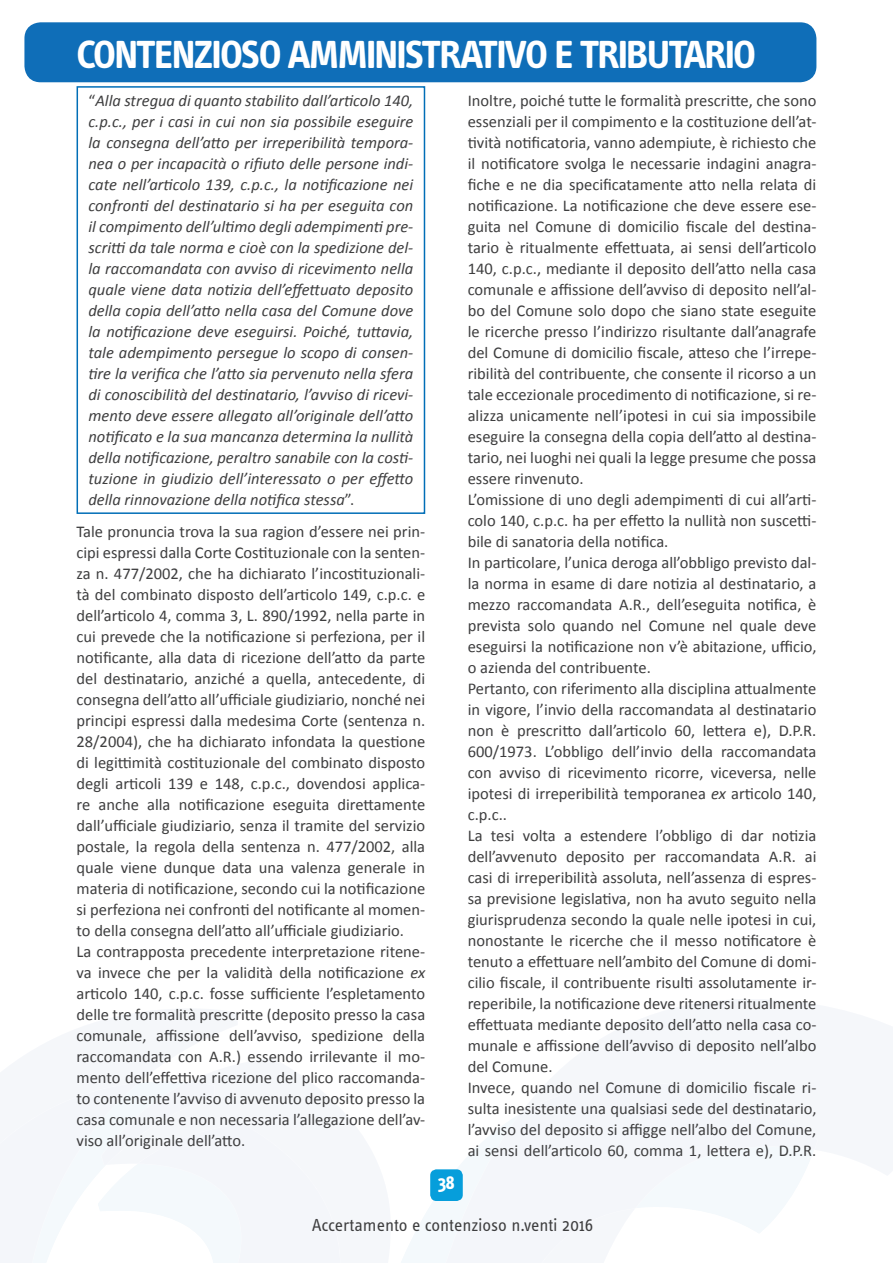
<style>
.page{position:relative;width:893px;height:1263px;background:#fff}
.page>*{position:absolute;margin:0;border:0;box-sizing:border-box;transform-origin:0 0}
.t1{font:700 40.5px "Info Text OT";letter-spacing:-.045em;color:#fff}
.t2{font:700 19.5px "Info Text OT";color:#fff}
.t3{font:18px "Info Text OT";letter-spacing:-.005em;color:#3e3e3f}
.CORPO_TESTO{font:16.5px/21px "Calibri";color:#3e3e3f;text-align:justify}
.testo_box_chiaro{font:italic 16.5px/21px "Calibri";color:#3e3e3f;text-align:justify}
.s1{font-style:normal}
.s2{font-style:italic}
</style>
<div class="page">
<svg style="left:401px;top:1083px;width:413px;height:180px;fill:#f4f7fa"></svg>
<svg style="left:0;top:1082px;width:340px;height:181px"></svg>
<div style="left:430px;top:1169px;width:33px;height:32px;background:#069edb;border-radius:6px"></div>
<div style="left:24px;top:22px;width:792px;height:60px;background:#0f6eb8;border-radius:16px"></div>
<div style="left:77px;top:86px;width:348px;height:428px;border:2px solid #006eb7"></div>
<h1 class="t1" style="left:77px;top:30px;width:681px">CONTENZIOSO AMMINISTRATIVO E TRIBUTARIO</h1>
<p class="testo_box_chiaro" style="left:88px;top:89px;width:326px"><span class="s1">“</span>Alla stregua di quanto stabilito dall’articolo 140, c.p.c., per i casi in cui non sia possibile eseguire la consegna dell’atto per irreperibilità tempora&shy;nea o per incapacità o rifiuto delle persone indi&shy;cate nell’articolo 139, c.p.c., la notificazione nei confronti del destinatario si ha per eseguita con il compimento dell’ultimo degli adempimenti pre&shy;scritti da tale norma e cioè con la spedizione del&shy;la raccomandata con avviso di ricevimento nella quale viene data notizia dell’effettuato deposito della copia dell’atto nella casa del Comune dove la notificazione deve eseguirsi. Poiché, tuttavia, tale adempimento persegue lo scopo di consen&shy;tire la verifica che l’atto sia pervenuto nella sfera di conoscibilità del destinatario, l’avviso di ricevi&shy;mento deve essere allegato all’originale dell’atto notificato e la sua mancanza determina la nullità della notificazione, peraltro sanabile con la costi&shy;tuzione in giudizio dell’interessato o per effetto della rinnovazione della notifica stessa<span class="s1">”.</span></p>
<p class="CORPO_TESTO" style="left:77px;top:521px;width:350px">Tale pronuncia trova la sua ragion d’essere nei prin&shy;cipi espressi dalla Corte Costituzionale con la senten&shy;za n. 477/2002, che ha dichiarato l’incostituzionali&shy;tà del combinato disposto dell’articolo 149, c.p.c. e dell’articolo 4, comma 3, L. 890/1992, nella parte in cui prevede che la notificazione si perfeziona, per il notificante, alla data di ricezione dell’atto da parte del destinatario, anziché a quella, antecedente, di consegna dell’atto all’ufficiale giudiziario, nonché nei principi espressi dalla medesima Corte (sentenza n.<br>28/2004), che ha dichiarato infondata la questione di legittimità costituzionale del combinato disposto degli articoli 139 e 148, c.p.c., dovendosi applica&shy;re anche alla notificazione eseguita direttamente dall’ufficiale giudiziario, senza il tramite del servizio postale, la regola della sentenza n. 477/2002, alla quale viene dunque data una valenza generale in materia di notificazione, secondo cui la notificazione si perfeziona nei confronti del notificante al momen&shy;to della consegna dell’atto all’ufficiale giudiziario.</p>
<p class="CORPO_TESTO" style="left:77px;top:941px;width:350px">La contrapposta precedente interpretazione ritene&shy;va invece che per la validità della notificazione <span class="s2">ex </span>articolo 140, c.p.c. fosse sufficiente l’espletamento delle tre formalità prescritte (deposito presso la casa comunale, affissione dell’avviso, spedizione della raccomandata con A.R.) essendo irrilevante il mo&shy;mento dell’effettiva ricezione del plico raccomanda&shy;to contenente l’avviso di avvenuto deposito presso la casa comunale e non necessaria l’allegazione dell’av&shy;viso all’originale dell’atto.</p>
<p class="CORPO_TESTO" style="left:468px;top:90px;width:350px">Inoltre, poiché tutte le formalità prescritte, che sono essenziali per il compimento e la costituzione dell’at&shy;tività notificatoria, vanno adempiute, è richiesto che il notificatore svolga le necessarie indagini anagra&shy;fiche e ne dia specificatamente atto nella relata di notificazione. La notificazione che deve essere ese&shy;guita nel Comune di domicilio fiscale del destina&shy;tario è ritualmente effettuata, ai sensi dell’articolo 140, c.p.c., mediante il deposito dell’atto nella casa comunale e affissione dell’avviso di deposito nell’al&shy;bo del Comune solo dopo che siano state eseguite le ricerche presso l’indirizzo risultante dall’anagrafe del Comune di domicilio fiscale, atteso che l’irrepe&shy;ribilità del contribuente, che consente il ricorso a un tale eccezionale procedimento di notificazione, si re&shy;alizza unicamente nell’ipotesi in cui sia impossibile eseguire la consegna della copia dell’atto al destina&shy;tario, nei luoghi nei quali la legge presume che possa essere rinvenuto.</p>
<p class="CORPO_TESTO" style="left:468px;top:489px;width:350px">L’omissione di uno degli adempimenti di cui all’arti&shy;colo 140, c.p.c. ha per effetto la nullità non suscetti&shy;bile di sanatoria della notifica.</p>
<p class="CORPO_TESTO" style="left:468px;top:552px;width:350px">In particolare, l’unica deroga all’obbligo previsto dal&shy;la norma in esame di dare notizia al destinatario, a mezzo raccomandata A.R., dell’eseguita notifica, è prevista solo quando nel Comune nel quale deve eseguirsi la notificazione non v’è abitazione, ufficio, o azienda del contribuente.</p>
<p class="CORPO_TESTO" style="left:468px;top:678px;width:350px">Pertanto, con riferimento alla disciplina attualmente in vigore, l’invio della raccomandata al destinatario non è prescritto dall’articolo 60, lettera e), D.P.R.<br>600/1973. L’obbligo dell’invio della raccomandata con avviso di ricevimento ricorre, viceversa, nelle ipotesi di irreperibilità temporanea <span class="s2">ex</span> articolo 140, c.p.c..</p>
<p class="CORPO_TESTO" style="left:468px;top:825px;width:350px">La tesi volta a estendere l’obbligo di dar notizia dell’avvenuto deposito per raccomandata A.R. ai casi di irreperibilità assoluta, nell’assenza di espres&shy;sa previsione legislativa, non ha avuto seguito nella giurisprudenza secondo la quale nelle ipotesi in cui, nonostante le ricerche che il messo notificatore è tenuto a effettuare nell’ambito del Comune di domi&shy;cilio fiscale, il contribuente risulti assolutamente ir&shy;reperibile, la notificazione deve ritenersi ritualmente effettuata mediante deposito dell’atto nella casa co&shy;munale e affissione dell’avviso di deposito nell’albo del Comune.</p>
<p class="CORPO_TESTO" style="left:468px;top:1077px;width:350px">Invece, quando nel Comune di domicilio fiscale ri&shy;sulta inesistente una qualsiasi sede del destinatario, l’avviso del deposito si affigge nell’albo del Comune, ai sensi dell’articolo 60, comma 1, lettera e), D.P.R.</p>
<p class="t2" style="left:438px;top:1171px;width:19px">38</p>
<p class="t3" style="left:312px;top:1214px;width:283px">Accertamento e contenzioso n.venti 2016</p>
</div>
